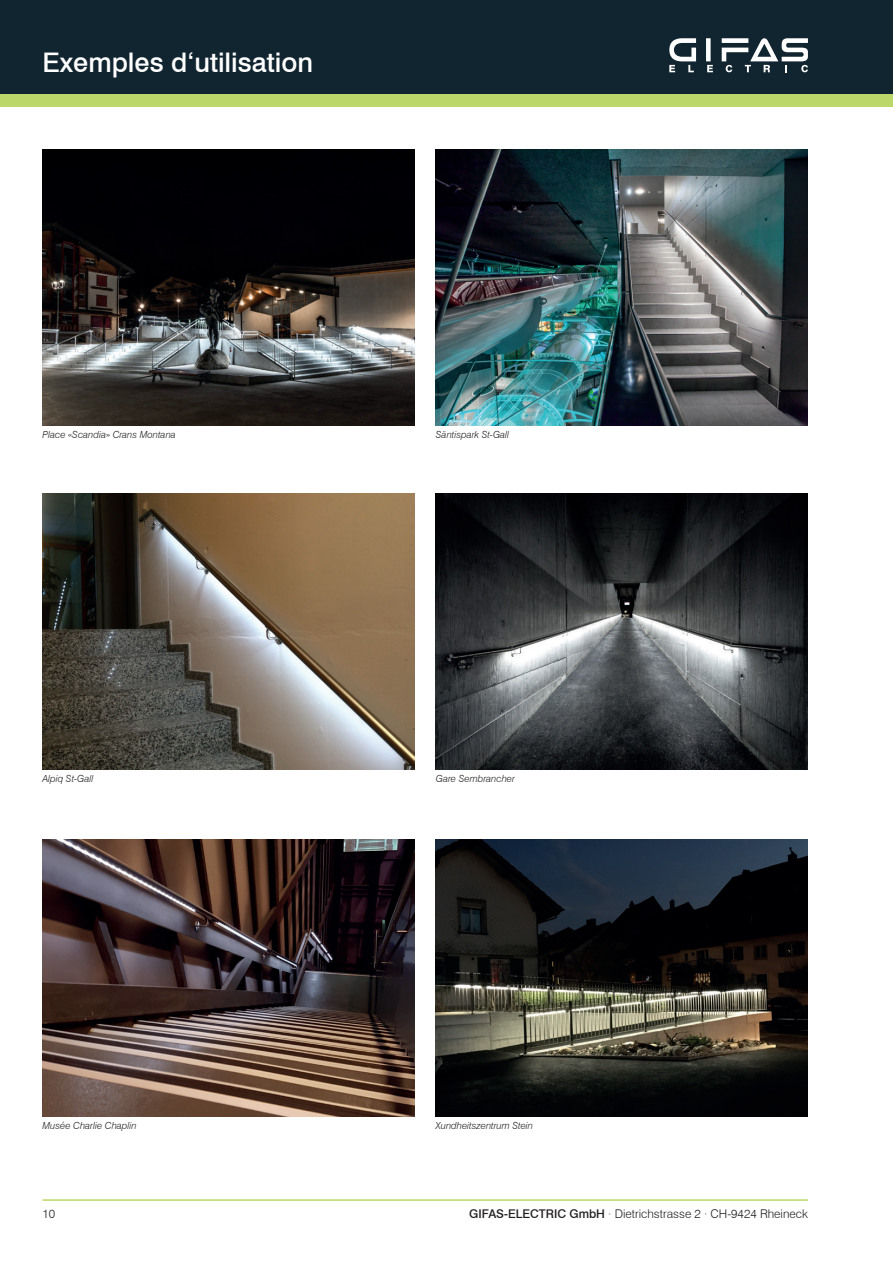
<style>
.page{position:relative;width:893px;height:1263px;background:#fff}
.page>*{position:absolute;margin:0;border:0;box-sizing:border-box;transform-origin:0 0}
.t1{font:500 27px "Swiss 721 BT";color:#fff}
.t2{font:300 12px "Swiss 721 BT";color:#231f20}
.t3{font:italic 300 9.75px "Swiss 721 BT";color:#231f20}
.s1{font-style:normal}
.s2{font-weight:500}
</style>
<div class="page">
<div style="left:0;top:89px;width:893px;height:17px;background:#bbd76a"></div>
<div style="left:0;top:0;width:893px;height:94px;background:#112530"></div>
<hr style="left:43px;top:1199px;width:765px;height:2px;background:#bbd76a">
<div style="left:706px;top:38px;width:5px;height:23px;background:#fff"></div>
<svg style="left:669px;top:38px;width:27px;height:34px"></svg>
<svg style="left:707px;top:65px;width:6px;height:7px"></svg>
<svg style="left:722px;top:38px;width:86px;height:34px"></svg>
<img style="left:43px;top:150px;width:372px;height:276px">
<img style="left:436px;top:150px;width:372px;height:276px">
<img style="left:43px;top:493px;width:372px;height:277px">
<img style="left:436px;top:493px;width:372px;height:277px">
<img style="left:43px;top:840px;width:372px;height:276px">
<img style="left:436px;top:840px;width:372px;height:276px">
<h1 class="t1" style="left:43px;top:46px;width:272px">Exemples d‘utilisation</h1>
<p class="t3" style="left:43px;top:429px;width:135px">Place <span class="s1">«</span>Scandia<span class="s1">»</span> Crans Montana</p>
<p class="t3" style="left:436px;top:429px;width:75px">Säntispark St-Gall</p>
<p class="t3" style="left:43px;top:773px;width:52px">Alpiq St-Gall</p>
<p class="t3" style="left:436px;top:773px;width:81px">Gare Sembrancher</p>
<p class="t3" style="left:43px;top:1119px;width:96px">Musée Charlie Chaplin</p>
<p class="t3" style="left:436px;top:1119px;width:99px">Xundheitszentrum Stein</p>
<p class="t2" style="left:43px;top:1207px;width:14px">10</p>
<p class="t2" style="left:469px;top:1207px;width:340px"><span class="s2">GIFAS-ELECTRIC GmbH</span> · Dietrichstrasse 2 · CH-9424 Rheineck</p>
</div>
